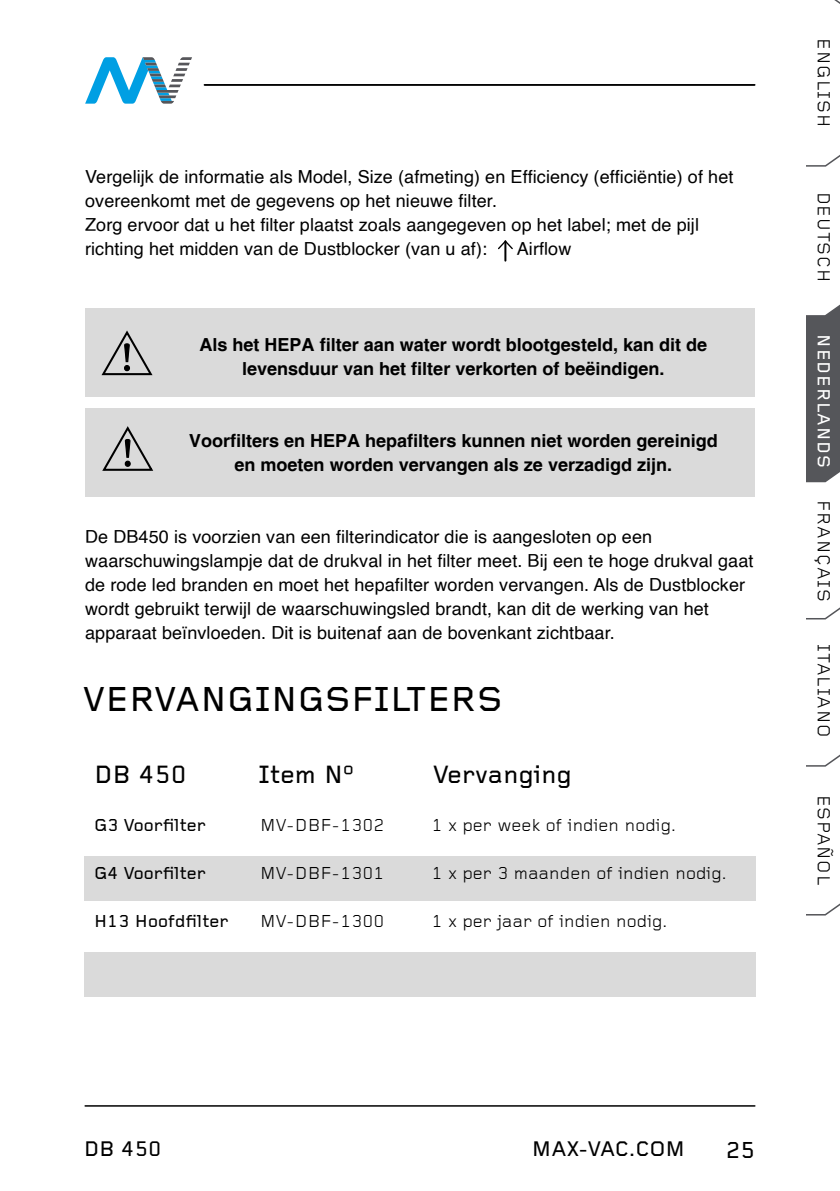
<style>
.page{position:relative;width:840px;height:1191px;background:#fff}
.page>*{position:absolute;margin:0;border:0;box-sizing:border-box;transform-origin:0 0}
.t1{font:500 36px "Foundry Gridnik";letter-spacing:.015em;color:#000}
.t2{font:500 26px "Foundry Gridnik";letter-spacing:.005em;color:#000}
.t3{font:500 24px "Foundry Gridnik";color:#000}
.t4{font:500 22px "Foundry Gridnik";color:#000}
.t5{font:18.2px "Foundry Gridnik";letter-spacing:.055em;color:#000}
.t6{font:500 18.2px "Foundry Gridnik";letter-spacing:.055em;color:#fff}
.t7{font:18px/24px "Helvetica";letter-spacing:.005em;color:#000}
.t8{font:700 18px/24px "Helvetica";color:#000;text-align:center}
.t9{font:18px "Foundry Gridnik";letter-spacing:.005em;color:#000}
.t10{font:500 18px "Foundry Gridnik";letter-spacing:.005em;color:#000}
</style>
<div class="page">
<hr style="left:85px;top:1105px;width:669px;height:1px;background:#000">
<svg style="left:85px;top:57px;width:107px;height:47px"></svg>
<hr style="left:204px;top:84px;width:550px;height:2px;background:#000">
<svg style="left:806px;top:0;width:33px;height:916px"></svg>
<hr style="left:504px;top:241px;width:2px;height:20px;background:#000">
<svg style="left:498px;top:240px;width:15px;height:10px"></svg>
<div style="left:85px;top:308px;width:669px;height:89px;background:#dadada"></div>
<div style="left:85px;top:408px;width:669px;height:89px;background:#dadada"></div>
<svg style="left:101px;top:330px;width:52px;height:46px"></svg>
<svg style="left:102px;top:426px;width:52px;height:45px"></svg>
<div style="left:84px;top:856px;width:671px;height:45px;background:#dadada"></div>
<div style="left:84px;top:952px;width:671px;height:45px;background:#dadada"></div>
<p class="t7" style="left:85px;top:165px;width:649px">Vergelijk de informatie als Model, Size (afmeting) en Efficiency (efficiëntie) of het overeenkomt met de gegevens op het nieuwe filter.<br>Zorg ervoor dat u het filter plaatst zoals aangegeven op het label; met de pijl richting het midden van de Dustblocker (van u af):</p>
<p class="t7" style="left:516px;top:237px;width:56px">Airflow</p>
<p class="t8" style="left:199px;top:333px;width:509px">Als het HEPA filter aan water wordt blootgesteld, kan dit de levensduur van het filter verkorten of beëindigen.</p>
<p class="t8" style="left:189px;top:429px;width:530px">Voorfilters en HEPA hepafilters kunnen niet worden gereinigd en moeten worden vervangen als ze verzadigd zijn.</p>
<p class="t7" style="left:85px;top:525px;width:669px">De DB450 is voorzien van een filterindicator die is aangesloten op een waarschuwingslampje dat de drukval in het filter meet. Bij een te hoge drukval gaat de rode led branden en moet het hepafilter worden vervangen. Als de Dustblocker wordt gebruikt terwijl de waarschuwingsled brandt, kan dit de werking van het apparaat beïnvloeden. Dit is buitenaf aan de bovenkant zichtbaar.</p>
<h1 class="t1" style="left:83px;top:679px;width:420px">VERVANGINGSFILTERS</h1>
<h2 class="t2" style="left:94px;top:760px;width:94px">DB 450</h2>
<h2 class="t2" style="left:258px;top:760px;width:96px">Item Nº</h2>
<h2 class="t2" style="left:433px;top:760px;width:140px">Vervanging</h2>
<p class="t10" style="left:94px;top:815px;width:114px">G3 Voorfilter</p>
<p class="t10" style="left:94px;top:863px;width:114px">G4 Voorfilter</p>
<p class="t10" style="left:94px;top:911px;width:136px">H13 Hoofdfilter</p>
<p class="t9" style="left:260px;top:815px;width:126px">MV-DBF-1302</p>
<p class="t9" style="left:260px;top:863px;width:126px">MV-DBF-1301</p>
<p class="t9" style="left:260px;top:911px;width:126px">MV-DBF-1300</p>
<p class="t9" style="left:431px;top:815px;width:246px">1 x per week of indien nodig.</p>
<p class="t9" style="left:431px;top:863px;width:296px">1 x per 3 maanden of indien nodig.</p>
<p class="t9" style="left:431px;top:911px;width:237px">1 x per jaar of indien nodig.</p>
<p class="t5" style="left:833px;top:38px;width:90px;rotate:90deg">ENGLISH</p>
<p class="t5" style="left:833px;top:191px;width:92px;rotate:90deg">DEUTSCH</p>
<p class="t6" style="left:833px;top:334px;width:135px;rotate:90deg">NEDERLANDS</p>
<p class="t5" style="left:833px;top:500px;width:103px;rotate:90deg">FRANÇAIS</p>
<p class="t5" style="left:833px;top:644px;width:95px;rotate:90deg">ITALIANO</p>
<p class="t5" style="left:833px;top:795px;width:91px;rotate:90deg">ESPAÑOL</p>
<p class="t4" style="left:84px;top:1137px;width:79px">DB 450</p>
<p class="t4" style="left:531px;top:1137px;width:155px">MAX-VAC.COM</p>
<h3 class="t3" style="left:725px;top:1136px;width:31px">25</h3>
</div>
